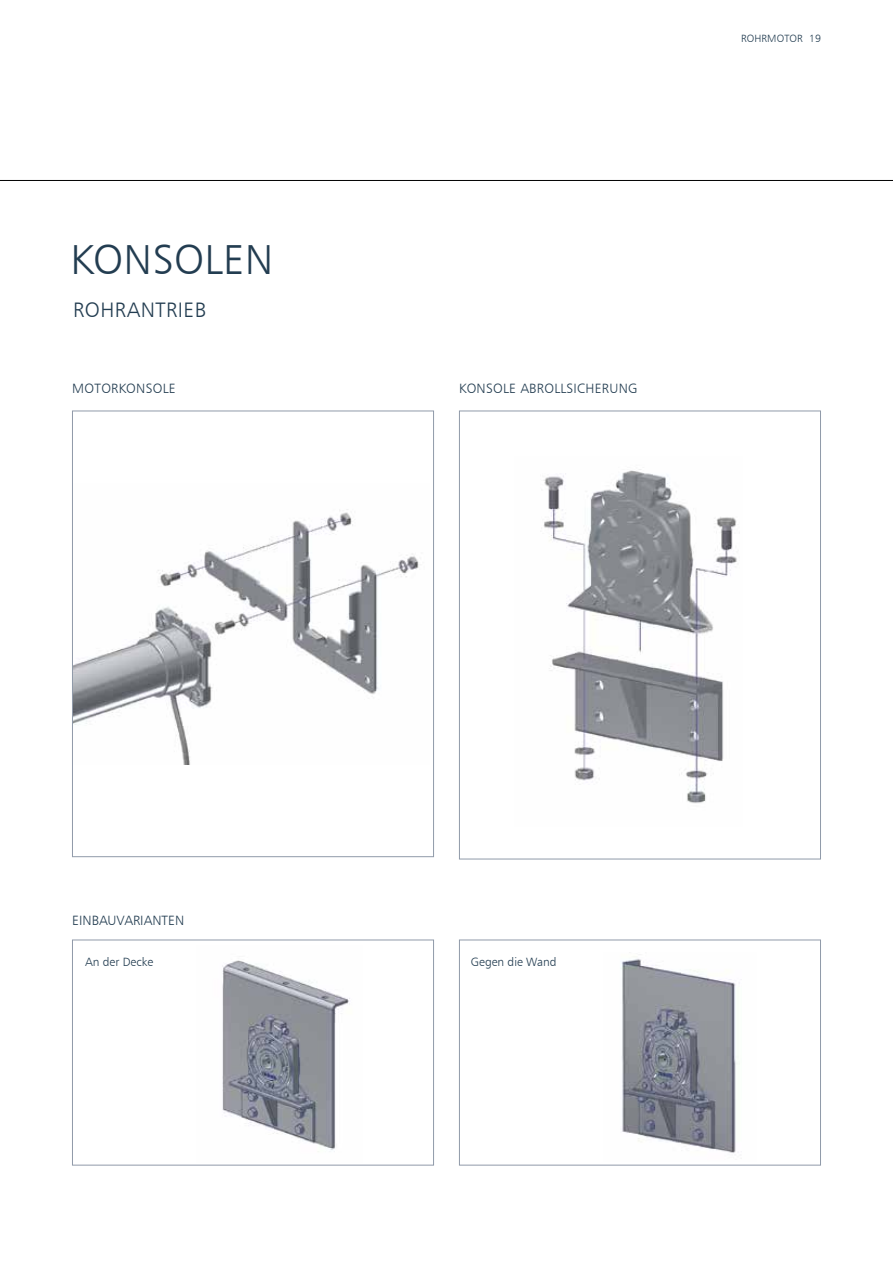
<style>
.page{position:relative;width:893px;height:1263px;background:#fff}
.page>*{position:absolute;margin:0;border:0;box-sizing:border-box;transform-origin:0 0}
.t1{font:42px "Humanist 777 BT Light B";letter-spacing:.01em;color:#233d51}
.t2{font:21px "Humanist 777 BT Light B";letter-spacing:.02em;color:#233d51}
.t3{font:13.5px "Humanist 777 BT Light B";letter-spacing:.02em;color:#233d51}
.t4{font:13.5px "Humanist 777 BT Light B";color:#233d51}
.t5{font:12px "Humanist 777 BT Light B";color:#233d51}
.t6{font:10.5px "Humanist 777 BT Light B";letter-spacing:.01em;color:#233d51}
</style>
<div class="page">
<hr style="left:0;top:180px;width:893px;height:1px;background:#000">
<img style="left:222px;top:960px;width:128px;height:192px">
<div style="left:72px;top:940px;width:362px;height:225px;border:1px solid #909aa9"></div>
<img style="left:74px;top:509px;width:345px;height:255px">
<img style="left:543px;top:469px;width:194px;height:335px">
<img style="left:621px;top:959px;width:115px;height:194px">
<div style="left:459px;top:940px;width:362px;height:225px;border:1px solid #909aa9"></div>
<h1 class="t1" style="left:70px;top:234px;width:205px">KONSOLEN</h1>
<h2 class="t2" style="left:73px;top:297px;width:134px">ROHRANTRIEB</h2>
<p class="t3" style="left:72px;top:380px;width:105px">MOTORKONSOLE</p>
<p class="t3" style="left:459px;top:380px;width:180px">KONSOLE ABROLLSICHERUNG</p>
<p class="t6" style="left:741px;top:32px;width:81px">ROHRMOTOR 19</p>
<p class="t4" style="left:72px;top:912px;width:113px">EINBAUVARIANTEN</p>
<p class="t5" style="left:85px;top:954px;width:70px">An der Decke</p>
<p class="t5" style="left:471px;top:954px;width:87px">Gegen die Wand</p>
</div>
